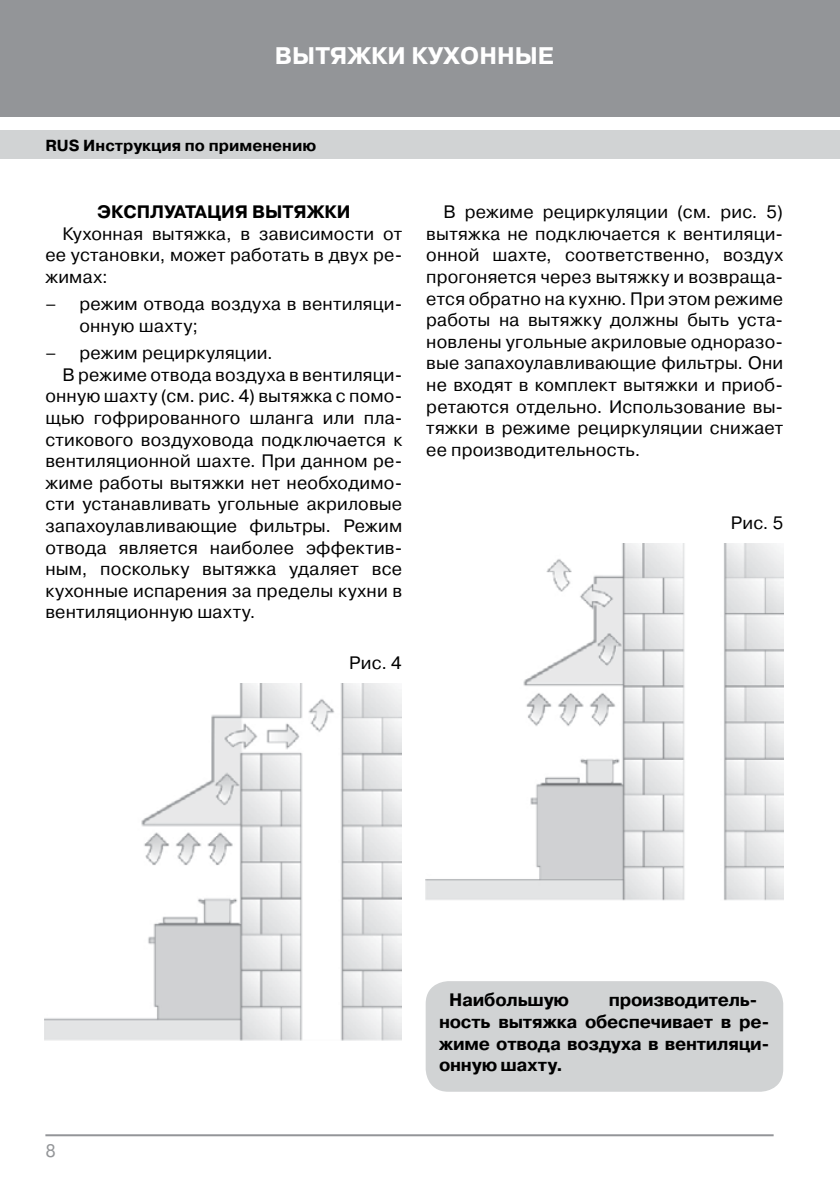
<style>
.page{position:relative;width:840px;height:1191px;background:#fff}
.page>*{position:absolute;margin:0;border:0;box-sizing:border-box;transform-origin:0 0}
.t1{font:700 24px "Pragmatica C";color:#fff}
.t2{font:18.4px "Pragmatica C";color:#000}
.t3{font:18px/21.6px "Pragmatica C";letter-spacing:.01em;color:#000;text-align:justify}
.t4{font:700 18px/21.6px "Pragmatica C";letter-spacing:-.01em;color:#000}
.t5{font:18px "Pragmatica C";color:#939598}
.t6{font:700 16px "Pragmatica C";color:#000}
</style>
<div class="page">
<div style="left:0;top:0;width:839px;height:116px;background:#939598"></div>
<div style="left:0;top:130px;width:839px;height:29px;background:#d1d3d4"></div>
<hr style="left:45px;top:1134px;width:728px;height:2px;background:#939598">
<hr style="left:839px;top:0;width:1px;height:116px;background:#939598">
<div style="left:425px;top:981px;width:357px;height:110px;background:#d1d3d4;border-radius:23px"></div>
<img style="left:44px;top:683px;width:357px;height:357px">
<img style="left:425px;top:543px;width:357px;height:358px">
<h1 class="t1" style="left:275px;top:42px;width:280px">ВЫТЯЖКИ КУХОННЫЕ</h1>
<p class="t6" style="left:45px;top:136px;width:272px">RUS Инструкция по применению</p>
<p class="t4" style="left:97px;top:201px;width:254px">ЭКСПЛУАТАЦИЯ ВЫТЯЖКИ</p>
<p class="t3" style="left:45px;top:223px;width:358px;text-indent:17px">Кухонная вытяжка, в зависимости от ее установки, может работать в двух ре&shy;жимах:</p>
<p class="t3" style="left:79px;top:293px;width:324px;text-indent:-34px">– режим отвода воздуха в вентиляци&shy;онную шахту;</p>
<p class="t3" style="left:45px;top:342px;width:229px">– режим рециркуляции.</p>
<p class="t3" style="left:62px;top:364px;width:341px">В режиме отвода воздуха в вентиляци-</p>
<p class="t3" style="left:45px;top:385px;width:358px">онную шахту (см. рис. 4) вытяжка с помо-</p>
<p class="t3" style="left:45px;top:407px;width:358px">щью гофрированного шланга или пла-</p>
<p class="t3" style="left:45px;top:428px;width:358px">стикового воздуховода подключается к</p>
<p class="t3" style="left:45px;top:450px;width:358px">вентиляционной шахте. При данном ре-</p>
<p class="t3" style="left:45px;top:472px;width:358px">жиме работы вытяжки нет необходимо-</p>
<p class="t3" style="left:45px;top:493px;width:358px">сти устанавливать угольные акриловые</p>
<p class="t3" style="left:45px;top:515px;width:358px">запахоулавливающие фильтры. Режим</p>
<p class="t3" style="left:45px;top:536px;width:358px">отвода является наиболее эффектив-</p>
<p class="t3" style="left:45px;top:558px;width:358px">ным, поскольку вытяжка удаляет все</p>
<p class="t3" style="left:45px;top:580px;width:358px">кухонные испарения за пределы кухни в</p>
<p class="t3" style="left:45px;top:601px;width:211px">вентиляционную шахту.</p>
<p class="t3" style="left:349px;top:652px;width:54px">Рис. 4</p>
<p class="t2" style="left:339px;top:654px;width:55px">Рис. 5</p>
<p class="t3" style="left:426px;top:201px;width:358px;text-indent:17px">В режиме рециркуляции (см. рис. 5) вытяжка не подключается к вентиляци&shy;онной шахте, соответственно, воздух прогоняется через вытяжку и возвраща&shy;ется обратно на кухню. При этом режиме работы на вытяжку должны быть уста&shy;новлены угольные акриловые одноразо&shy;вые запахоулавливающие фильтры. Они не входят в комплект вытяжки и приоб&shy;ретаются отдельно. Использование вы&shy;тяжки в режиме рециркуляции снижает ее производительность.</p>
<p class="t3" style="left:730px;top:512px;width:54px">Рис. 5</p>
<p class="t2" style="left:728px;top:514px;width:55px">Рис. 6</p>
<p class="t5" style="left:45px;top:1140px;width:12px">8</p>
<p class="t4" style="left:449px;top:989px;width:121px">Наибольшую</p>
<p class="t4" style="left:439px;top:989px;width:332px;text-indent:170px">производитель&shy;ность вытяжка обеспечивает в ре&shy;жиме отвода воздуха в вентиляци&shy;онную шахту.</p>
</div>
